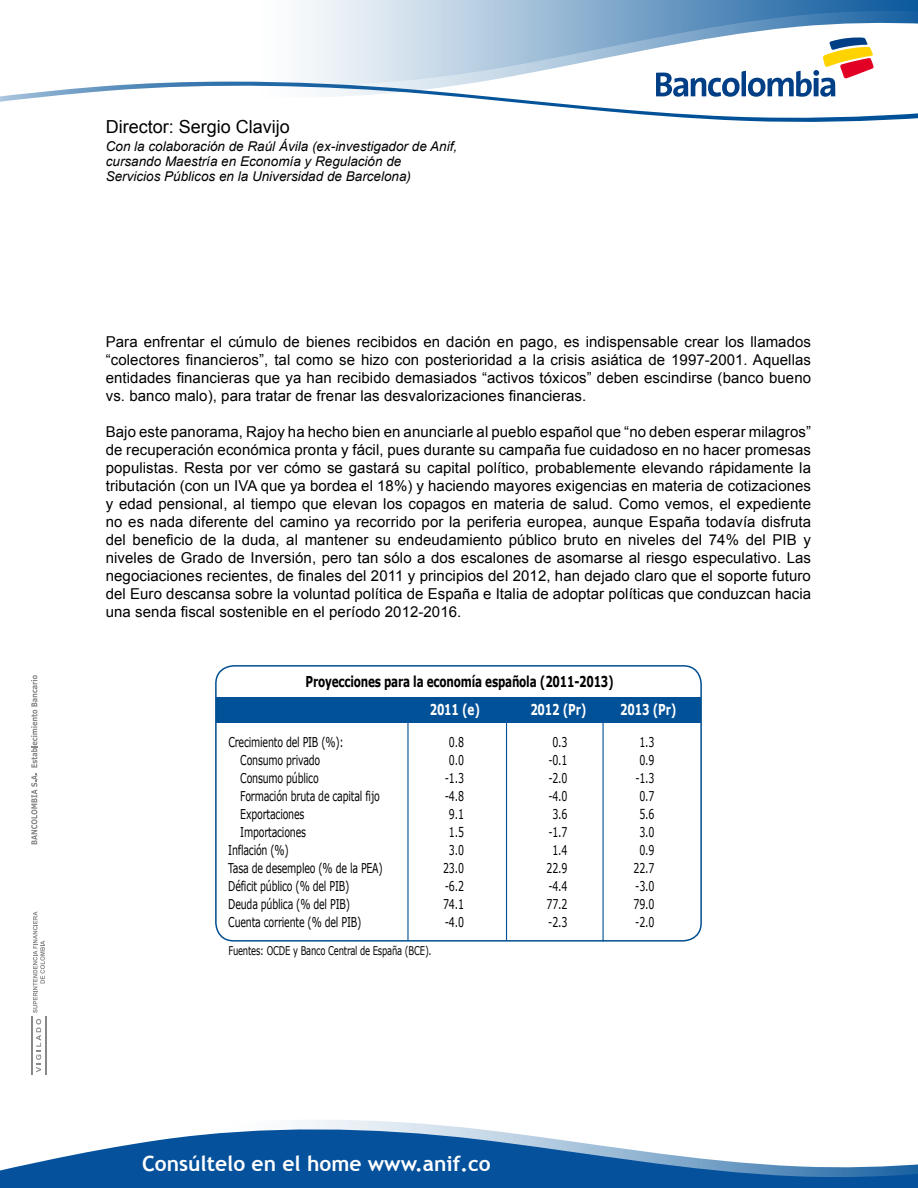
<style>
.page{position:relative;width:918px;height:1188px;background:#fff}
.page>*{position:absolute;margin:0;border:0;box-sizing:border-box;transform-origin:0 0}
.t1{font:700 21px "Trebuchet MS";color:#fff}
.t2{font:18px "Arial";color:#000}
.t3{font:15px/18px "Arial";letter-spacing:.005em;color:#000;text-align:justify}
.t4{font:700 15px "Verdana";letter-spacing:-.02em;color:#000;scale:.7 1}
.t5{font:700 15px "Verdana";letter-spacing:-.02em;color:#fff;scale:.7 1}
.t6{font:13.5px "Verdana";letter-spacing:-.02em;color:#000;scale:.7 1}
.t7{font:italic 13.5px/15px "Arial";color:#000}
.t8{font:12px "Verdana";letter-spacing:-.02em;color:#000;scale:.7 1}
</style>
<div class="page">
<svg style="left:298px;top:1120px;width:137px;height:5px"></svg>
<svg style="left:302px;top:0;width:616px;height:37px;background:#97b7d4"></svg>
<svg style="left:0;top:37px;width:918px;height:85px"></svg>
<svg style="left:0;top:1125px;width:918px;height:63px;fill:#05519c"></svg>
<svg style="left:31px;top:675px;width:6px;height:169px"></svg>
<hr style="left:31px;top:1016px;width:1px;height:59px;background:#87888a">
<hr style="left:45px;top:1016px;width:1px;height:59px;background:#87888a">
<svg style="left:36px;top:1019px;width:5px;height:53px"></svg>
<svg style="left:33px;top:911px;width:12px;height:102px"></svg>
<div style="left:216px;top:697px;width:485px;height:25px;background:#005198"></div>
<div style="left:215px;top:665px;width:487px;height:277px;border:2px solid #004e8f;border-radius:18px"></div>
<hr style="left:407px;top:714px;width:2px;height:227px;background:#005198">
<hr style="left:506px;top:714px;width:1px;height:227px;background:#005198">
<hr style="left:603px;top:714px;width:1px;height:228px;background:#005198">
<p class="t2" style="left:106px;top:115px;width:186px">Director: Sergio Clavijo</p>
<p class="t7" style="left:106px;top:139px;width:353px">Con la colaboración de Raúl Ávila (ex-investigador de Anif, cursando Maestría en Economía y Regulación de<br>Servicios Públicos en la Universidad de Barcelona)</p>
<p class="t3" style="left:106px;top:333px;width:707px">Para enfrentar el cúmulo de bienes recibidos en dación en pago, es indispensable crear los llamados “colectores financieros”, tal como se hizo con posterioridad a la crisis asiática de 1997-2001. Aquellas entidades financieras que ya han recibido demasiados “activos tóxicos” deben escindirse (banco bueno vs. banco malo), para tratar de frenar las desvalorizaciones financieras.</p>
<p class="t3" style="left:106px;top:423px;width:707px">Bajo este panorama, Rajoy ha hecho bien en anunciarle al pueblo español que “no deben esperar milagros” de recuperación económica pronta y fácil, pues durante su campaña fue cuidadoso en no hacer promesas populistas. Resta por ver cómo se gastará su capital político, probablemente elevando rápidamente la tributación (con un IVA que ya bordea el 18%) y haciendo mayores exigencias en materia de cotizaciones y edad pensional, al tiempo que elevan los copagos en materia de salud. Como vemos, el expediente no es nada diferente del camino ya recorrido por la periferia europea, aunque España todavía disfruta del beneficio de la duda, al mantener su endeudamiento público bruto en niveles del 74% del PIB y niveles de Grado de Inversión, pero tan sólo a dos escalones de asomarse al riesgo especulativo. Las negociaciones recientes, de finales del 2011 y principios del 2012, han dejado claro que el soporte futuro del Euro descansa sobre la voluntad política de España e Italia de adoptar políticas que conduzcan hacia una senda fiscal sostenible en el período 2012-2016.</p>
<p class="t4" style="left:306px;top:672px;width:442px">Proyecciones para la economía española (2011-2013)</p>
<p class="t5" style="left:430px;top:700px;width:73px">2011 (e)</p>
<p class="t5" style="left:530px;top:700px;width:82px">2012 (Pr)</p>
<p class="t5" style="left:620px;top:700px;width:82px">2013 (Pr)</p>
<p class="t6" style="left:228px;top:733px;width:167px">Crecimiento del PIB (%):</p>
<p class="t6" style="left:449px;top:733px;width:23px">0.8</p>
<p class="t6" style="left:552px;top:733px;width:23px">0.3</p>
<p class="t6" style="left:639px;top:733px;width:23px">1.3</p>
<p class="t6" style="left:240px;top:751px;width:116px">Consumo privado</p>
<p class="t6" style="left:449px;top:751px;width:23px">0.0</p>
<p class="t6" style="left:548px;top:751px;width:29px">-0.1</p>
<p class="t6" style="left:639px;top:751px;width:23px">0.9</p>
<p class="t6" style="left:240px;top:769px;width:114px">Consumo público</p>
<p class="t6" style="left:445px;top:769px;width:29px">-1.3</p>
<p class="t6" style="left:548px;top:769px;width:29px">-2.0</p>
<p class="t6" style="left:635px;top:769px;width:29px">-1.3</p>
<p class="t6" style="left:240px;top:787px;width:201px">Formación bruta de capital fijo</p>
<p class="t6" style="left:445px;top:787px;width:29px">-4.8</p>
<p class="t6" style="left:548px;top:787px;width:29px">-4.0</p>
<p class="t6" style="left:639px;top:787px;width:23px">0.7</p>
<p class="t6" style="left:240px;top:805px;width:93px">Exportaciones</p>
<p class="t6" style="left:449px;top:805px;width:23px">9.1</p>
<p class="t6" style="left:552px;top:805px;width:23px">3.6</p>
<p class="t6" style="left:639px;top:805px;width:23px">5.6</p>
<p class="t6" style="left:240px;top:823px;width:95px">Importaciones</p>
<p class="t6" style="left:449px;top:823px;width:23px">1.5</p>
<p class="t6" style="left:548px;top:823px;width:29px">-1.7</p>
<p class="t6" style="left:639px;top:823px;width:23px">3.0</p>
<p class="t6" style="left:228px;top:841px;width:88px">Inflación (%)</p>
<p class="t6" style="left:449px;top:841px;width:23px">3.0</p>
<p class="t6" style="left:552px;top:841px;width:23px">1.4</p>
<p class="t6" style="left:639px;top:841px;width:23px">0.9</p>
<p class="t6" style="left:228px;top:859px;width:222px">Tasa de desempleo (% de la PEA)</p>
<p class="t6" style="left:443px;top:859px;width:31px">23.0</p>
<p class="t6" style="left:547px;top:859px;width:31px">22.9</p>
<p class="t6" style="left:634px;top:859px;width:31px">22.7</p>
<p class="t6" style="left:228px;top:877px;width:174px">Déficit público (% del PIB)</p>
<p class="t6" style="left:445px;top:877px;width:29px">-6.2</p>
<p class="t6" style="left:548px;top:877px;width:29px">-4.4</p>
<p class="t6" style="left:635px;top:877px;width:29px">-3.0</p>
<p class="t6" style="left:228px;top:895px;width:175px">Deuda pública (% del PIB)</p>
<p class="t6" style="left:443px;top:895px;width:31px">74.1</p>
<p class="t6" style="left:547px;top:895px;width:31px">77.2</p>
<p class="t6" style="left:634px;top:895px;width:31px">79.0</p>
<p class="t6" style="left:228px;top:913px;width:192px">Cuenta corriente (% del PIB)</p>
<p class="t6" style="left:445px;top:913px;width:29px">-4.0</p>
<p class="t6" style="left:548px;top:913px;width:29px">-2.3</p>
<p class="t6" style="left:635px;top:913px;width:29px">-2.0</p>
<p class="t8" style="left:228px;top:943px;width:292px">Fuentes: OCDE y Banco Central de España (BCE).</p>
<h1 class="t1" style="left:142px;top:1150px;width:350px">Consúltelo en el home www.anif.co</h1>
</div>
